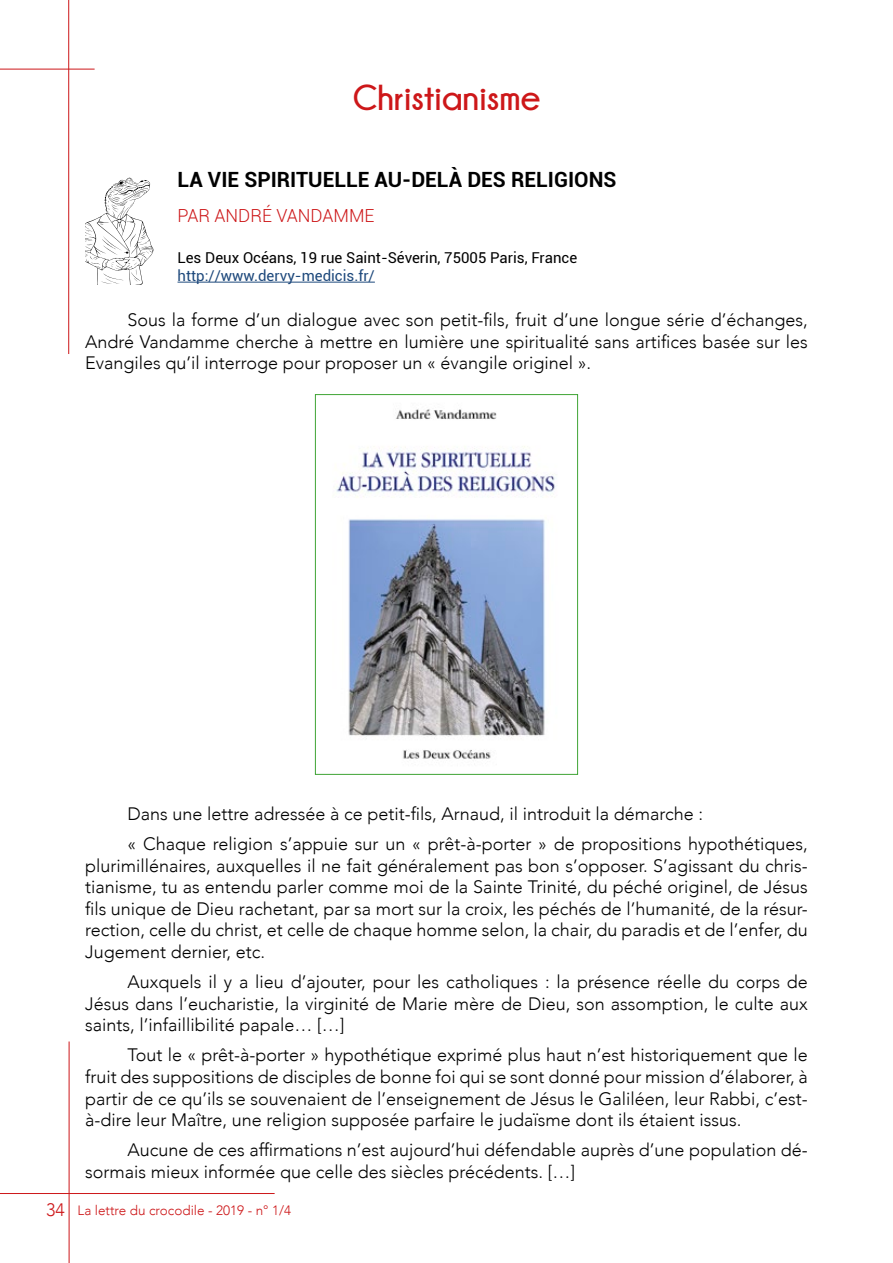
<style>
.page{position:relative;width:893px;height:1263px;background:#fff}
.page>*{position:absolute;margin:0;border:0;box-sizing:border-box;transform-origin:0 0}
.titre_1{font:700 36px "Champagne&Limousines";color:#cd1719}
.titre_2{font:700 21px "Roboto";color:#000}
.t1{font:300 18px/21.6px "Avenir";color:#000;text-align:justify}
.titre_rouge{font:300 18px "Roboto";color:#cd1719}
.infos{font:15px/18px "Roboto";color:#000}
.t2{font:300 13.5px "Avenir";color:#cd1719}
.s1{color:#1e497c}
.s2{font-size:18px}
</style>
<div class="page">
<hr style="left:68px;top:0;width:1px;height:354px;background:#cd1719">
<hr style="left:0;top:69px;width:95px;height:1px;background:#cd1719">
<hr style="left:69px;top:1041px;width:1px;height:222px;background:#cd1719">
<hr style="left:0;top:1193px;width:275px;height:1px;background:#cd1719">
<hr style="left:178px;top:282px;width:197px;height:1px;background:#1e497c">
<img style="left:336px;top:409px;width:220px;height:350px">
<div style="left:315px;top:394px;width:263px;height:381px;border:1px solid #3fa435"></div>
<svg style="left:85px;top:178px;width:68px;height:107px"></svg>
<p class="titre_1" style="left:353px;top:78px;width:189px">Christianisme</p>
<p class="titre_2" style="left:178px;top:165px;width:440px">LA VIE SPIRITUELLE AU-DELÀ DES RELIGIONS</p>
<p class="titre_rouge" style="left:178px;top:203px;width:198px">PAR ANDRÉ VANDAMME</p>
<p class="infos" style="left:178px;top:248px;width:401px">Les Deux Océans, 19 rue Saint-Séverin, 75005 Paris, France <span class="s1">http://www.dervy-medicis.fr/</span></p>
<p class="t1" style="left:85px;top:309px;width:724px;text-indent:43px">Sous la forme d’un dialogue avec son petit-fils, fruit d’une longue série d’échanges, André Vandamme cherche à mettre en lumière une spiritualité sans artifices basée sur les Evangiles qu’il interroge pour proposer un « évangile originel ».</p>
<p class="t1" style="left:128px;top:803px;width:577px">Dans une lettre adressée à ce petit-fils, Arnaud, il introduit la démarche :</p>
<p class="t1" style="left:85px;top:833px;width:724px;text-indent:43px">« Chaque religion s’appuie sur un « prêt-à-porter » de propositions hypothétiques, plurimillénaires, auxquelles il ne fait généralement pas bon s’opposer. S’agissant du chris&shy;tianisme, tu as entendu parler comme moi de la Sainte Trinité, du péché originel, de Jésus fils unique de Dieu rachetant, par sa mort sur la croix, les péchés de l’humanité, de la résur&shy;rection, celle du christ, et celle de chaque homme selon, la chair, du paradis et de l’enfer, du Jugement dernier, etc.</p>
<p class="t1" style="left:85px;top:971px;width:724px;text-indent:43px">Auxquels il y a lieu d’ajouter, pour les catholiques : la présence réelle du corps de Jésus dans l’eucharistie, la virginité de Marie mère de Dieu, son assomption, le culte aux saints, l’infaillibilité papale… […]</p>
<p class="t1" style="left:85px;top:1044px;width:724px;text-indent:43px">Tout le « prêt-à-porter » hypothétique exprimé plus haut n’est historiquement que le fruit des suppositions de disciples de bonne foi qui se sont donné pour mission d’élaborer, à partir de ce qu’ils se souvenaient de l’enseignement de Jésus le Galiléen, leur Rabbi, c’est&shy;à-dire leur Maître, une religion supposée parfaire le judaïsme dont ils étaient issus.</p>
<p class="t1" style="left:85px;top:1139px;width:724px;text-indent:43px">Aucune de ces affirmations n’est aujourd’hui défendable auprès d’une population dé&shy;sormais mieux informée que celle des siècles précédents. […]</p>
<p class="t2" style="left:46px;top:1202px;width:247px"><span class="s2">34</span> La lettre du crocodile - 2019 - n° 1/4</p>
</div>
